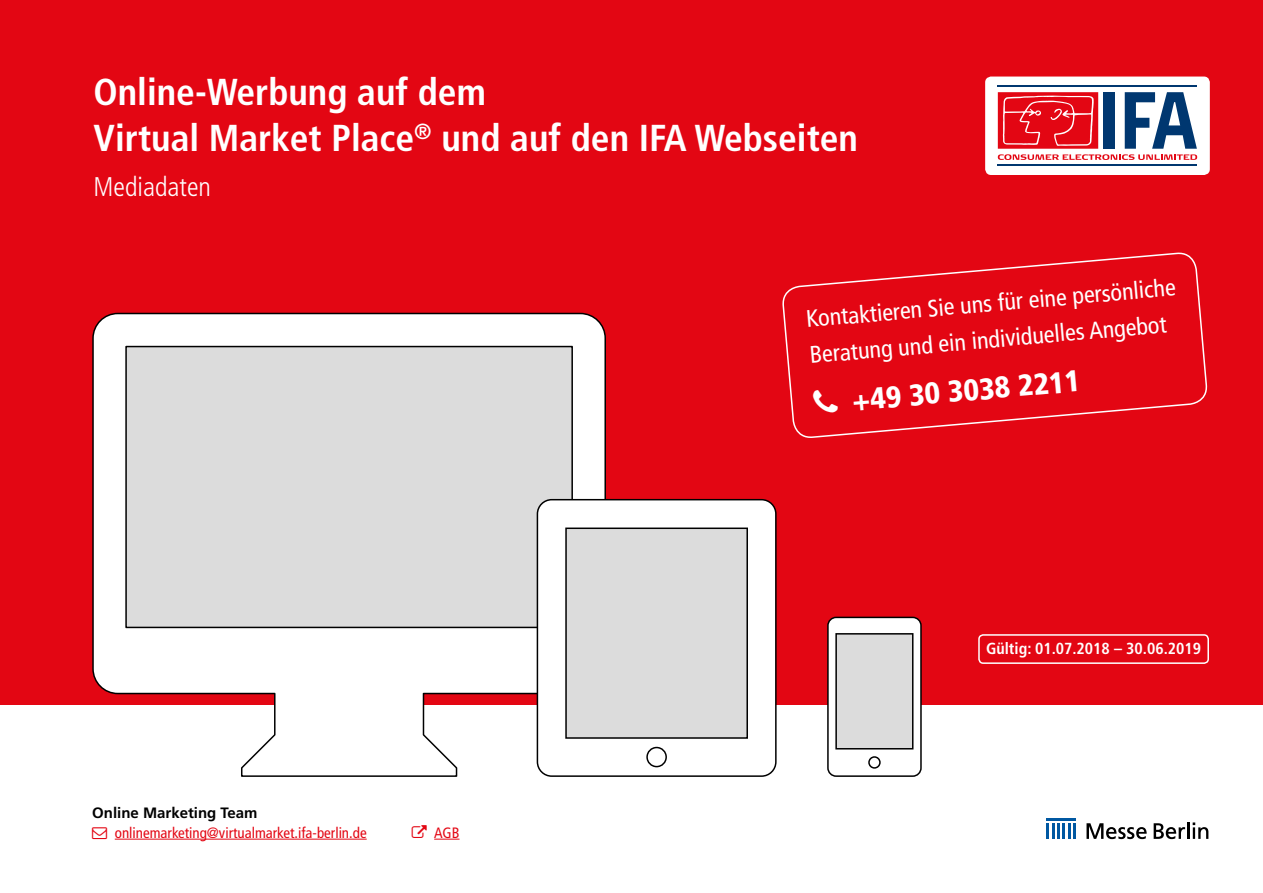
<style>
.page{position:relative;width:1263px;height:893px;background:#fff}
.page>*{position:absolute;margin:0;border:0;box-sizing:border-box;transform-origin:0 0}
.t1{font:700 condensed 37.5px/46.5px "Frutiger LT Std";color:#fff}
.t2{font:900 condensed 30px "Frutiger LT Std";color:#fff}
.t3{font:300 condensed 27px "Frutiger LT Std";color:#fff}
.t4{font:condensed 24px/36px "Frutiger LT Std";color:#fff}
.t5{font:700 condensed 16.05px "Frutiger LT Std";color:#fff}
.t6{font:condensed 15px "Frutiger LT Std";color:#e30613}
.t7{font:700 15px "Frutiger LT Std";color:#000}
</style>
<div class="page">
<div style="left:0;top:0;width:1263px;height:704px;background:#e30613"></div>
<svg style="left:92px;top:312px;width:514px;height:465px"></svg>
<svg style="left:536px;top:498px;width:241px;height:279px"></svg>
<svg style="left:826px;top:616px;width:96px;height:161px"></svg>
<svg style="left:1154px;top:822px;width:54px;height:17px"></svg>
<svg style="left:1086px;top:823px;width:61px;height:16px"></svg>
<hr style="left:1046px;top:818px;width:30px;height:3px;background:#0058a2">
<hr style="left:1046px;top:823px;width:3px;height:16px;background:#0058a2">
<svg style="left:1052px;top:823px;width:2px;height:16px"></svg>
<hr style="left:1057px;top:823px;width:3px;height:16px;background:#0058a2">
<hr style="left:1062px;top:823px;width:3px;height:16px;background:#0058a2">
<svg style="left:1068px;top:823px;width:2px;height:16px"></svg>
<hr style="left:1073px;top:823px;width:3px;height:16px;background:#0058a2">
<div style="left:978px;top:634px;width:231px;height:30px;border:2px solid #fff;border-radius:4px"></div>
<svg style="left:782px;top:252px;width:426px;height:186px"></svg>
<hr style="left:115px;top:839px;width:252px;height:1px;background:#e30613">
<svg style="left:434px;top:839px;width:25px;height:1px"></svg>
<div style="left:985px;top:77px;width:225px;height:98px;background:#fff;border-radius:6px"></div>
<hr style="left:998px;top:165px;width:199px;height:1px;background:#003770">
<hr style="left:998px;top:86px;width:199px;height:1px;background:#003770">
<svg style="left:998px;top:92px;width:199px;height:68px"></svg>
<svg style="left:813px;top:389px;width:25px;height:25px"></svg>
<h1 class="t1" style="left:94px;top:68px;width:766px">Online-Werbung auf dem<br>Virtual Market Place<sup>®</sup> und auf den IFA Webseiten</h1>
<p class="t3" style="left:94px;top:172px;width:119px">Mediadaten</p>
<p class="t4" style="left:805px;top:301px;width:372px;rotate:-5deg">Kontaktieren Sie uns für eine persönliche<br>Beratung und ein individuelles Angebot</p>
<p class="t2" style="left:851px;top:382px;width:230px;rotate:-5deg">+49 30 3038 2211</p>
<p class="t7" style="left:92px;top:804px;width:167px">Online Marketing Team</p>
<p class="t6" style="left:115px;top:824px;width:253px">onlinemarketing@virtualmarket.ifa-berlin.de</p>
<p class="t6" style="left:434px;top:824px;width:27px">AGB</p>
<p class="t5" style="left:986px;top:639px;width:216px">Gültig: 01.07.2018 – 30.06.2019</p>
</div>
